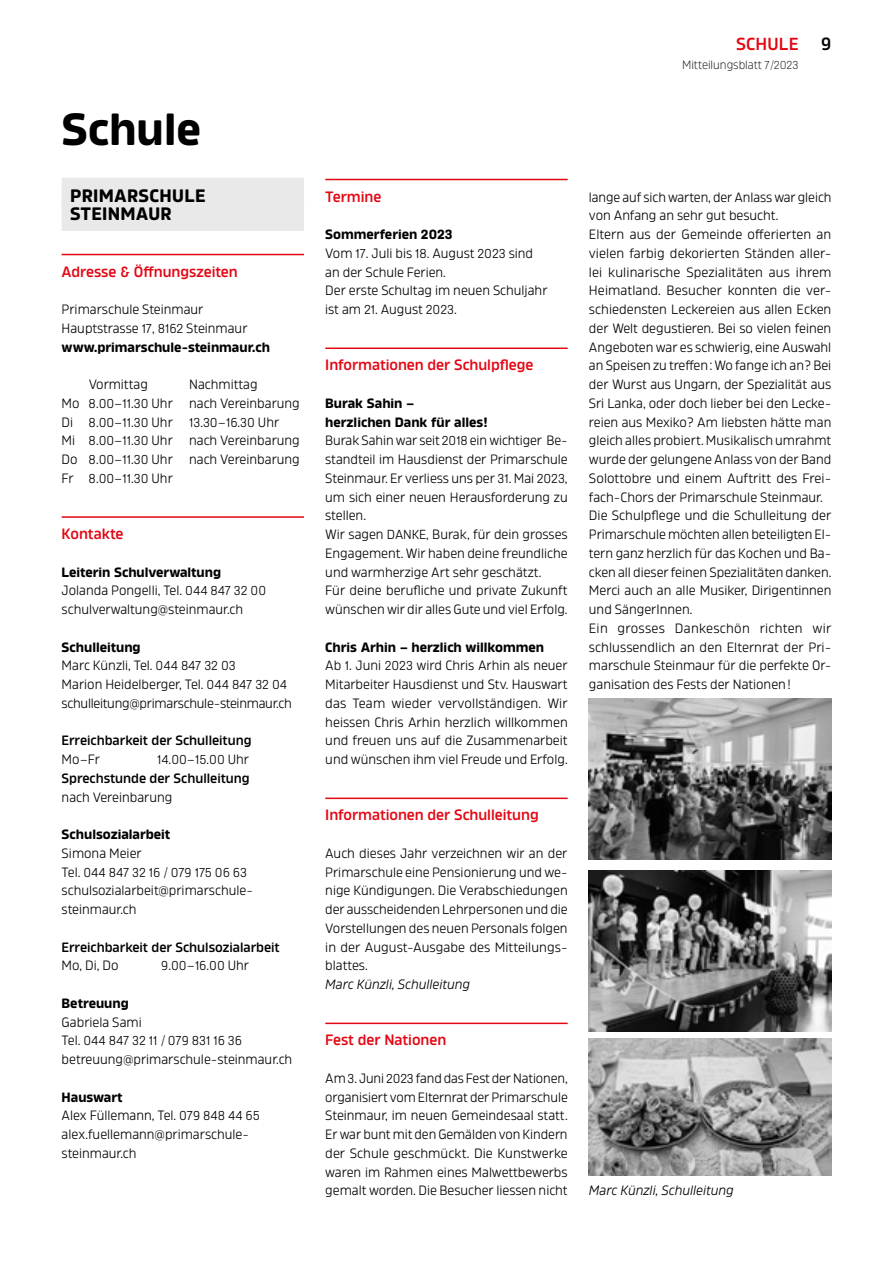
<style>
.page{position:relative;width:893px;height:1263px;background:#fff}
.page>*{position:absolute;margin:0;border:0;box-sizing:border-box;transform-origin:0 0}
.t1{font:700 45px "Amfibia";color:#000}
.t2{font:700 18px/18.8px "Amfibia";letter-spacing:.015em;color:#000}
.t3{font:600 18px "Amfibia";color:#000}
.t4{font:600 17.4px "Amfibia";letter-spacing:.01em;color:#e30613}
.t5{font:600 15px "Amfibia";color:#e30613}
.t6{font:13.5px/18.8px "Amfibia";color:#000}
.t7{font:13.5px/18.8px "Amfibia";letter-spacing:-.02em;color:#000}
.t8{font:600 13.5px "Amfibia";color:#000}
.t9{font:italic 13.5px "Amfibia";color:#000}
.t10{font:700 13.5px "Amfibia";color:#000}
.t11{font:13.05px "Amfibia";color:#000}
.t12{font:300 12px "Amfibia";color:#000}
.s1{font-size:13.05px}
.s2{font-weight:700}
.s3{font-size:13.5px}
.s4{font-size:11.7px}
</style>
<div class="page">
<div style="left:62px;top:178px;width:242px;height:34px;background:#e9e9e9"></div>
<div style="left:62px;top:196px;width:242px;height:35px;background:#e9e9e9"></div>
<hr style="left:62px;top:254px;width:242px;height:1px;background:#e30613">
<hr style="left:62px;top:516px;width:242px;height:2px;background:#e30613">
<hr style="left:325px;top:179px;width:243px;height:1px;background:#e30613">
<hr style="left:325px;top:347px;width:243px;height:2px;background:#e30613">
<hr style="left:325px;top:797px;width:243px;height:2px;background:#e30613">
<hr style="left:325px;top:1022px;width:243px;height:2px;background:#e30613">
<img style="left:589px;top:698px;width:242px;height:162px">
<img style="left:589px;top:870px;width:242px;height:161px">
<img style="left:589px;top:1039px;width:242px;height:137px">
<h1 class="t1" style="left:62px;top:103px;width:141px">Schule</h1>
<h2 class="t2" style="left:70px;top:186px;width:137px">PRIMARSCHULE<br>STEINMAUR</h2>
<p class="t5" style="left:62px;top:263px;width:178px">Adresse &amp; Öffnungszeiten</p>
<p class="t6" style="left:62px;top:300px;width:210px">Primarschule Steinmaur<br>Hauptstrasse <span class="s1">17</span>, <span class="s1">8162</span> Steinmaur <span class="s2">www.primarschule-steinmaur.ch</span></p>
<p class="t6" style="left:89px;top:375px;width:61px">Vormittag</p>
<p class="t6" style="left:62px;top:375px;width:240px;text-indent:127px">Nachmittag<br>Mo <span class="s1">8</span>.<span class="s1">00</span>–<span class="s1">11</span>.<span class="s1">30</span> Uhr nach Vereinbarung</p>
<p class="t11" style="left:62px;top:414px;width:219px"><span class="s3">Di</span> 8<span class="s3">.</span>00<span class="s3">–</span>11<span class="s3">.</span>30 <span class="s3">Uhr</span> 13<span class="s3">.</span>30<span class="s3">–</span>16<span class="s3">.</span>30 <span class="s3">Uhr</span></p>
<p class="t6" style="left:62px;top:431px;width:240px;text-align:justify">Mi <span class="s1">8</span>.<span class="s1">00</span>–<span class="s1">11</span>.<span class="s1">30</span> Uhr nach Vereinbarung Do <span class="s1">8</span>.<span class="s1">00</span>–<span class="s1">11</span>.<span class="s1">30</span> Uhr nach Vereinbarung Fr <span class="s1">8</span>.<span class="s1">00</span>–<span class="s1">11</span>.<span class="s1">30</span> Uhr</p>
<p class="t5" style="left:62px;top:525px;width:63px">Kontakte</p>
<p class="t6" style="left:62px;top:562px;width:206px"><span class="s2">Leiterin Schulverwaltung<br></span>Jolanda Pongelli, Tel. <span class="s1">044 847 32 00 </span>schulverwaltung@steinmaur.ch</p>
<p class="t7" style="left:62px;top:637px;width:232px"><span class="s2">Schulleitung<br></span>Marc Künzli, Tel. <span class="s1">044 847 32 03<br></span>Marion Heidelberger, Tel. <span class="s1">044 847 32 04 </span>schulleitung@primarschule-steinmaur.ch</p>
<p class="t8" style="left:62px;top:733px;width:191px">Erreichbarkeit der Schulleitung</p>
<p class="t6" style="left:62px;top:750px;width:40px">Mo–Fr</p>
<p class="t11" style="left:157px;top:752px;width:94px">14<span class="s3">.</span>00<span class="s3">–</span>15<span class="s3">.</span>00 <span class="s3">Uhr</span></p>
<p class="t8" style="left:62px;top:770px;width:189px">Sprechstunde der Schulleitung</p>
<p class="t6" style="left:62px;top:787px;width:112px">nach Vereinbarung</p>
<p class="t10" style="left:62px;top:826px;width:110px">Schulsozialarbeit</p>
<p class="t6" style="left:62px;top:844px;width:82px">Simona Meier</p>
<p class="t11" style="left:62px;top:864px;width:187px"><span class="s3">Tel.</span> 044 847 32 16 <span class="s3">/</span> 079 175 06 63</p>
<p class="t6" style="left:62px;top:881px;width:193px">schulsozialarbeit@primarschule&shy;steinmaur.ch</p>
<p class="t8" style="left:62px;top:939px;width:220px">Erreichbarkeit der Schulsozialarbeit</p>
<p class="t6" style="left:62px;top:956px;width:58px">Mo, Di, Do</p>
<p class="t11" style="left:161px;top:958px;width:89px">9<span class="s3">.</span>00<span class="s3">–</span>16<span class="s3">.</span>00 <span class="s3">Uhr</span></p>
<p class="t10" style="left:62px;top:995px;width:69px">Betreuung</p>
<p class="t6" style="left:62px;top:1012px;width:82px">Gabriela Sami</p>
<p class="t11" style="left:62px;top:1033px;width:182px"><span class="s3">Tel.</span> 044 847 32 11 <span class="s3">/</span> 079 831 16 36</p>
<p class="t6" style="left:62px;top:1050px;width:232px">betreuung@primarschule-steinmaur.ch</p>
<p class="t6" style="left:62px;top:1087px;width:200px"><span class="s2">Hauswart<br></span>Alex Füllemann, Tel. <span class="s1">079 848 44 65 </span>alex.fuellemann@primarschule&shy;steinmaur.ch</p>
<p class="t4" style="left:736px;top:33px;width:64px">SCHULE</p>
<p class="t12" style="left:682px;top:58px;width:118px">Mitteilungsblatt <span class="s4">7</span>/<span class="s4">2023</span></p>
<h2 class="t3" style="left:821px;top:33px;width:12px">9</h2>
<p class="t5" style="left:325px;top:188px;width:58px">Termine</p>
<p class="t6" style="left:325px;top:225px;width:224px"><span class="s2">Sommerferien 2023<br></span>Vom <span class="s1">17</span>. Juli bis <span class="s1">18</span>. August <span class="s1">2023</span> sind an der Schule Ferien.<br>Der erste Schultag im neuen Schuljahr ist am <span class="s1">21</span>. August <span class="s1">2023</span>.</p>
<p class="t5" style="left:325px;top:356px;width:210px">Informationen der Schulpflege</p>
<p class="t6" style="left:325px;top:394px;width:244px"><span class="s2">Burak Sahin –<br>herzlichen Dank für alles!<br></span>Burak Sahin war seit <span class="s1">2018</span> ein wichtiger Be&shy;standteil im Hausdienst der Primarschule Steinmaur. Er verliess uns per <span class="s1">31</span>. Mai <span class="s1">2023</span>, um sich einer neuen Herausforderung zu stellen.<br>Wir sagen <span class="s1">DANKE</span>, Burak, für dein grosses Engagement. Wir haben deine freundliche und warmherzige Art sehr geschätzt.<br>Für deine berufliche und private Zukunft wünschen wir dir alles Gute und viel Erfolg.</p>
<p class="t6" style="left:325px;top:637px;width:244px"><span class="s2">Chris Arhin – herzlich willkommen<br></span>Ab <span class="s1">1</span>. Juni <span class="s1">2023</span> wird Chris Arhin als neuer Mitarbeiter Hausdienst und Stv. Hauswart das Team wieder vervollständigen. Wir heissen Chris Arhin herzlich willkommen und freuen uns auf die Zusammenarbeit und wünschen ihm viel Freude und Erfolg.</p>
<p class="t5" style="left:325px;top:806px;width:215px">Informationen der Schulleitung</p>
<p class="t6" style="left:325px;top:844px;width:244px;text-align:justify">Auch dieses Jahr verzeichnen wir an der Primarschule eine Pensionierung und we&shy;nige Kündigungen. Die Verabschiedungen der ausscheidenden Lehrpersonen und die Vorstellungen des neuen Personals folgen in der August-Ausgabe des Mitteilungs&shy;blattes.</p>
<p class="t9" style="left:325px;top:976px;width:146px">Marc Künzli, Schulleitung</p>
<p class="t5" style="left:325px;top:1031px;width:123px">Fest der Nationen</p>
<p class="t6" style="left:325px;top:1069px;width:244px;text-align:justify">Am <span class="s1">3</span>. Juni <span class="s1">2023</span> fand das Fest der Nationen, organisiert vom Elternrat der Primarschule Steinmaur, im neuen Gemeindesaal statt.<br>Er war bunt mit den Gemälden von Kindern der Schule geschmückt. Die Kunstwerke waren im Rahmen eines Malwettbewerbs gemalt worden. Die Besucher liessen nicht</p>
<p class="t6" style="left:589px;top:187px;width:244px">lange auf sich warten, der Anlass war gleich von Anfang an sehr gut besucht.<br>Eltern aus der Gemeinde offerierten an vielen farbig dekorierten Ständen aller&shy;lei kulinarische Spezialitäten aus ihrem Heimatland. Besucher konnten die ver&shy;schiedensten Leckereien aus allen Ecken der Welt degustieren. Bei so vielen feinen Angeboten war es schwierig, eine Auswahl an Speisen zu treffen: Wo fange ich an? Bei der Wurst aus Ungarn, der Spezialität aus Sri Lanka, oder doch lieber bei den Lecke&shy;reien aus Mexiko? Am liebsten hätte man gleich alles probiert. Musikalisch umrahmt wurde der gelungene Anlass von der Band Solottobre und einem Auftritt des Frei&shy;fach-Chors der Primarschule Steinmaur.<br>Die Schulpflege und die Schulleitung der Primarschule möchten allen beteiligten El&shy;tern ganz herzlich für das Kochen und Ba&shy;cken all dieser feinen Spezialitäten danken.<br>Merci auch an alle Musiker, Dirigentinnen und SängerInnen.<br>Ein grosses Dankeschön richten wir schlussendlich an den Elternrat der Pri&shy;marschule Steinmaur für die perfekte Or&shy;ganisation des Fests der Nationen!</p>
<p class="t9" style="left:589px;top:1183px;width:146px">Marc Künzli, Schulleitung</p>
</div>
